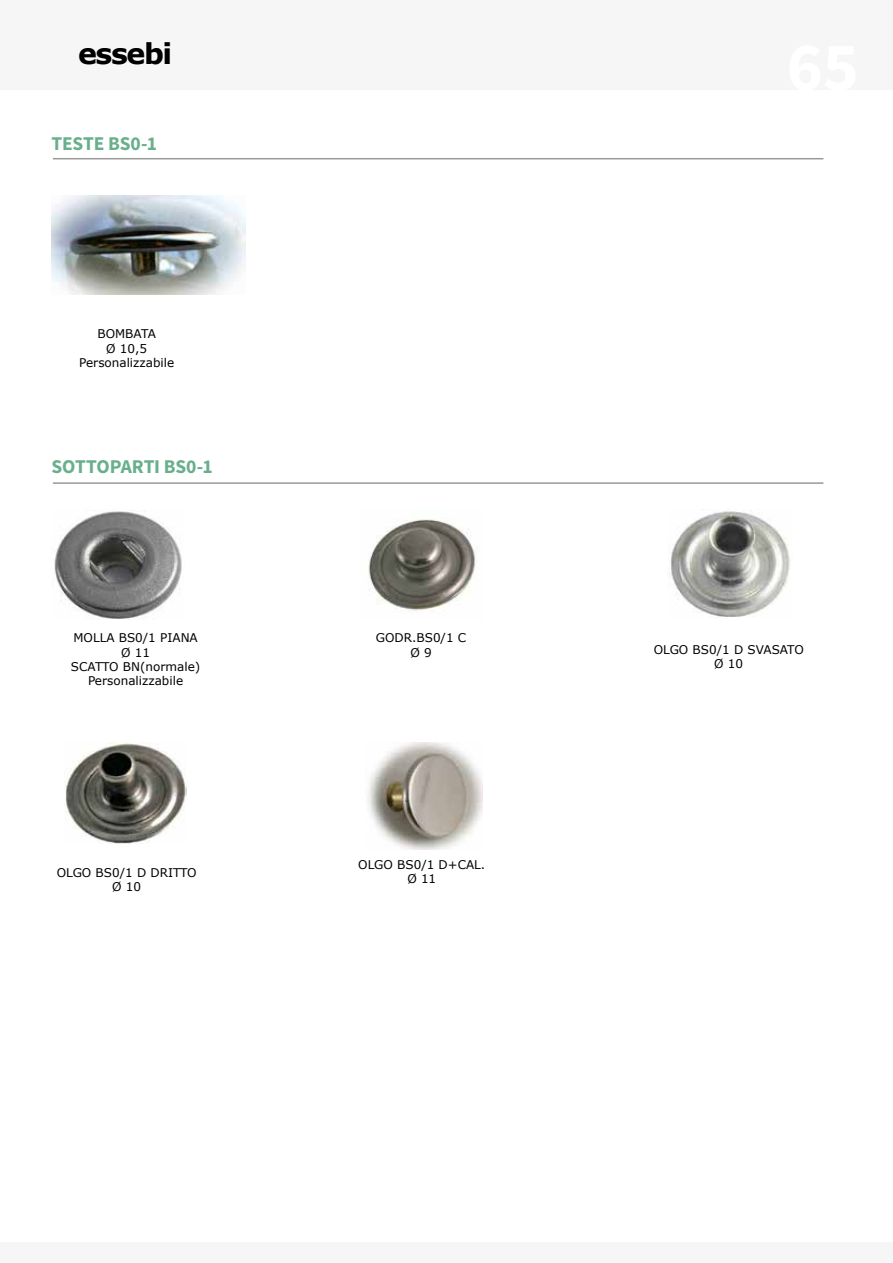
<style>
.page{position:relative;width:893px;height:1263px;background:#fff}
.page>*{position:absolute;margin:0;border:0;box-sizing:border-box;transform-origin:0 0}
.t1{font:700 28.5px "Verdana";letter-spacing:-.05em;color:#000}
.t2{font:700 19.5px "Source Sans Pro";letter-spacing:-.01em;color:#69af8c}
.t3{font:12px/14.4px "Verdana";color:#000;text-align:center}
</style>
<div class="page">
<div style="left:0;top:0;width:893px;height:90px;background:#f6f6f6"></div>
<div style="left:0;top:1242px;width:893px;height:21px;background:#f6f6f6"></div>
<hr style="left:53px;top:158px;width:770px;height:1px;background:#9a9998">
<hr style="left:53px;top:482px;width:770px;height:2px;background:#9a9998">
<img style="left:52px;top:195px;width:194px;height:99px">
<img style="left:54px;top:511px;width:128px;height:109px">
<img style="left:368px;top:519px;width:108px;height:92px">
<img style="left:669px;top:509px;width:122px;height:108px">
<img style="left:368px;top:742px;width:114px;height:107px">
<img style="left:64px;top:743px;width:123px;height:100px">
<h1 class="t1" style="left:78px;top:34px;width:96px">essebi</h1>
<h2 class="t2" style="left:52px;top:131px;width:107px">TESTE BS0-1</h2>
<p class="t3" style="left:79px;top:327px;width:97px">BOMBATA<br>Ø 10,5<br>Personalizzabile</p>
<h2 class="t2" style="left:52px;top:454px;width:163px">SOTTOPARTI BS0-1</h2>
<p class="t3" style="left:71px;top:631px;width:131px">MOLLA BS0/1 PIANA<br>Ø 11<br>SCATTO BN(normale)<br>Personalizzabile</p>
<p class="t3" style="left:376px;top:631px;width:92px">GODR.BS0/1 C<br>Ø 9</p>
<p class="t3" style="left:654px;top:642px;width:152px">OLGO BS0/1 D SVASATO<br>Ø 10</p>
<p class="t3" style="left:57px;top:865px;width:141px">OLGO BS0/1 D DRITTO<br>Ø 10</p>
<p class="t3" style="left:358px;top:857px;width:129px">OLGO BS0/1 D+CAL.<br>Ø 11</p>
</div>
